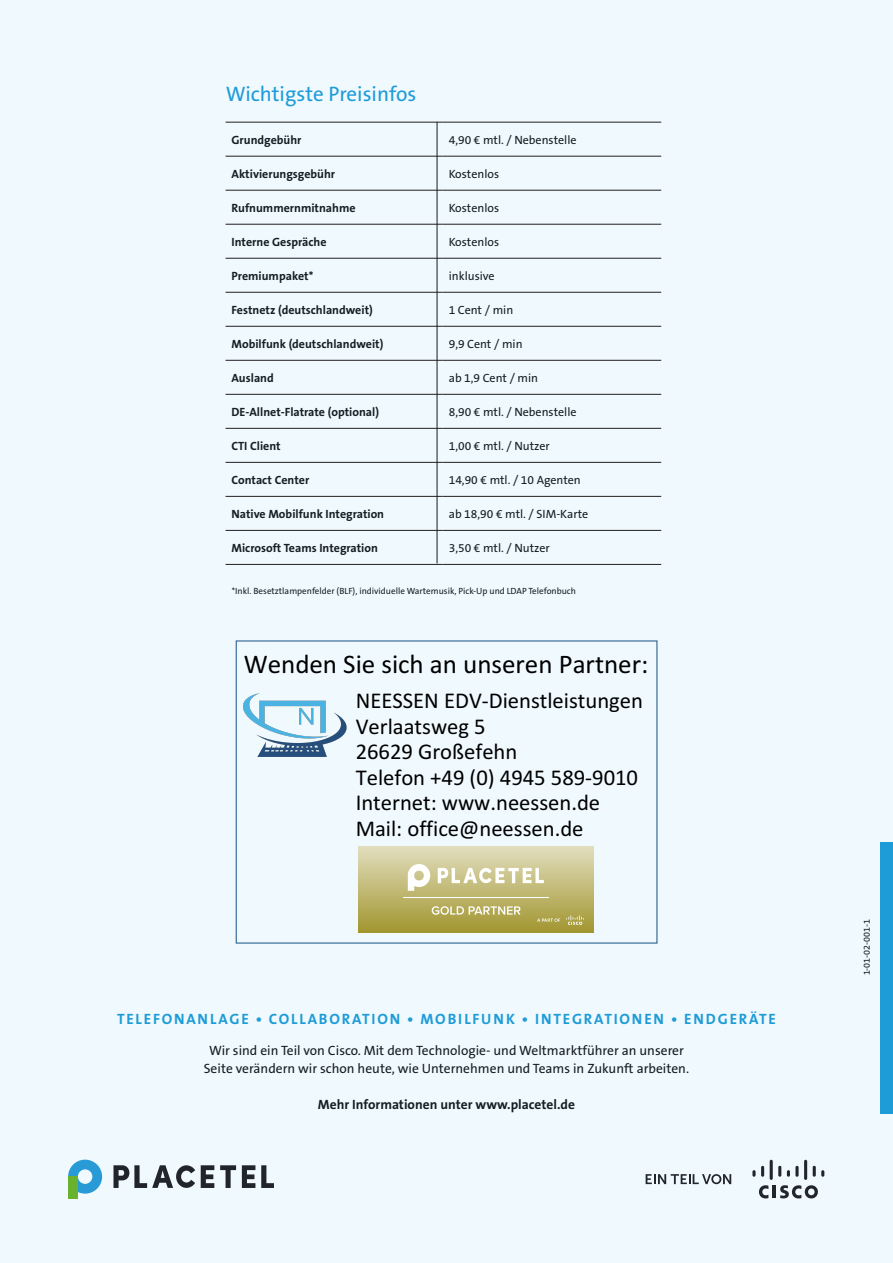
<style>
.page{position:relative;width:893px;height:1263px;background:#f0f9fd}
.page>*{position:absolute;margin:0;border:0;box-sizing:border-box;transform-origin:0 0}
.t1{font:27px "Calibri";color:#000}
.t2{font:22.65px/25.7px "Calibri";color:#000}
.t3{font:21px "The Sans B5 Plain";color:#1d9cd8}
.t4{font:700 15px "The Sans B7";letter-spacing:.12em;color:#1d9cd8}
.t5{font:13.5px/18px "The Sans B5 Plain";color:#151d25;text-align:center}
.t6{font:700 13.5px "The Sans B7";color:#151d25}
.t7{font:700 12px "The Sans B7";color:#151d25}
.t8{font:12px "The Sans B5 Plain";color:#151d25}
.t9{font:9px "The Sans B5 Plain";color:#151d25}
</style>
<div class="page">
<div style="left:880px;top:842px;width:13px;height:271px;background:#1d9cd8"></div>
<hr style="left:226px;top:122px;width:217px;height:1px;background:#231f20">
<hr style="left:443px;top:122px;width:218px;height:1px;background:#231f20">
<hr style="left:226px;top:156px;width:217px;height:1px;background:#231f20">
<hr style="left:443px;top:156px;width:218px;height:1px;background:#231f20">
<hr style="left:226px;top:190px;width:217px;height:1px;background:#231f20">
<hr style="left:443px;top:190px;width:218px;height:1px;background:#231f20">
<hr style="left:226px;top:224px;width:217px;height:1px;background:#231f20">
<hr style="left:443px;top:224px;width:218px;height:1px;background:#231f20">
<hr style="left:226px;top:258px;width:217px;height:1px;background:#231f20">
<hr style="left:443px;top:258px;width:218px;height:1px;background:#231f20">
<hr style="left:226px;top:292px;width:217px;height:1px;background:#231f20">
<hr style="left:443px;top:292px;width:218px;height:1px;background:#231f20">
<hr style="left:226px;top:326px;width:217px;height:1px;background:#231f20">
<hr style="left:443px;top:326px;width:218px;height:1px;background:#231f20">
<hr style="left:226px;top:360px;width:217px;height:1px;background:#231f20">
<hr style="left:443px;top:360px;width:218px;height:1px;background:#231f20">
<hr style="left:226px;top:394px;width:217px;height:1px;background:#231f20">
<hr style="left:443px;top:394px;width:218px;height:1px;background:#231f20">
<hr style="left:226px;top:428px;width:217px;height:1px;background:#231f20">
<hr style="left:443px;top:428px;width:218px;height:1px;background:#231f20">
<hr style="left:226px;top:462px;width:217px;height:1px;background:#231f20">
<hr style="left:443px;top:462px;width:218px;height:1px;background:#231f20">
<hr style="left:226px;top:496px;width:217px;height:1px;background:#231f20">
<hr style="left:443px;top:496px;width:218px;height:1px;background:#231f20">
<hr style="left:226px;top:530px;width:217px;height:1px;background:#231f20">
<hr style="left:443px;top:530px;width:218px;height:1px;background:#231f20">
<hr style="left:226px;top:564px;width:217px;height:1px;background:#231f20">
<hr style="left:443px;top:564px;width:218px;height:1px;background:#231f20">
<hr style="left:437px;top:122px;width:1px;height:441px;background:#151d25">
<svg style="left:68px;top:1159px;width:34px;height:34px"></svg>
<div style="left:68px;top:1176px;width:10px;height:23px;background:#69b22e"></div>
<svg style="left:113px;top:1165px;width:101px;height:23px"></svg>
<svg style="left:220px;top:1165px;width:16px;height:23px"></svg>
<svg style="left:242px;top:1165px;width:13px;height:23px"></svg>
<svg style="left:261px;top:1165px;width:13px;height:23px"></svg>
<svg style="left:752px;top:1159px;width:72px;height:40px"></svg>
<svg style="left:646px;top:1174px;width:85px;height:10px"></svg>
<div style="left:236px;top:640px;width:422px;height:304px;border:1px solid #40709c"></div>
<img style="left:359px;top:847px;width:234px;height:86px">
<img style="left:244px;top:693px;width:103px;height:63px">
<h3 class="t3" style="left:226px;top:82px;width:192px">Wichtigste Preisinfos</h3>
<p class="t7" style="left:232px;top:133px;width:72px">Grundgebühr</p>
<p class="t8" style="left:449px;top:133px;width:129px">4,90 € mtl. / Nebenstelle</p>
<p class="t7" style="left:232px;top:167px;width:105px">Aktivierungsgebühr</p>
<p class="t8" style="left:449px;top:167px;width:52px">Kostenlos</p>
<p class="t7" style="left:232px;top:201px;width:126px">Rufnummernmitnahme</p>
<p class="t8" style="left:449px;top:201px;width:52px">Kostenlos</p>
<p class="t7" style="left:232px;top:235px;width:97px">Interne Gespräche</p>
<p class="t8" style="left:449px;top:235px;width:52px">Kostenlos</p>
<p class="t7" style="left:232px;top:269px;width:83px">Premiumpaket*</p>
<p class="t8" style="left:449px;top:269px;width:47px">inklusive</p>
<p class="t7" style="left:232px;top:303px;width:143px">Festnetz (deutschlandweit)</p>
<p class="t8" style="left:449px;top:303px;width:66px">1 Cent / min</p>
<p class="t7" style="left:232px;top:337px;width:153px">Mobilfunk (deutschlandweit)</p>
<p class="t8" style="left:449px;top:337px;width:75px">9,9 Cent / min</p>
<p class="t7" style="left:232px;top:371px;width:44px">Ausland</p>
<p class="t8" style="left:449px;top:371px;width:91px">ab 1,9 Cent / min</p>
<p class="t7" style="left:232px;top:405px;width:149px">DE-Allnet-Flatrate (optional)</p>
<p class="t8" style="left:449px;top:405px;width:129px">8,90 € mtl. / Nebenstelle</p>
<p class="t7" style="left:232px;top:439px;width:51px">CTI Client</p>
<p class="t8" style="left:449px;top:439px;width:103px">1,00 € mtl. / Nutzer</p>
<p class="t7" style="left:232px;top:473px;width:79px">Contact Center</p>
<p class="t8" style="left:449px;top:473px;width:134px">14,90 € mtl. / 10 Agenten</p>
<p class="t7" style="left:232px;top:507px;width:154px">Native Mobilfunk Integration</p>
<p class="t8" style="left:449px;top:507px;width:141px">ab 18,90 € mtl. / SIM-Karte</p>
<p class="t7" style="left:232px;top:541px;width:148px">Microsoft Teams Integration</p>
<p class="t8" style="left:449px;top:541px;width:103px">3,50 € mtl. / Nutzer</p>
<p class="t9" style="left:232px;top:586px;width:346px">*Inkl. Besetztlampenfelder (BLF), individuelle Wartemusik, Pick-Up und LDAP Telefonbuch</p>
<h1 class="t1" style="left:244px;top:653px;width:406px">Wenden Sie sich an unseren Partner:</h1>
<h2 class="t2" style="left:356px;top:690px;width:289px">NEESSEN EDV-Dienstleistungen<br>Verlaatsweg 5<br>26629 Großefehn<br>Telefon +49 (0) 4945 589-9010<br>Internet: www.neessen.de<br>Mail: office@neessen.de</h2>
<p class="t4" style="left:117px;top:1011px;width:660px">TELEFONANLAGE • COLLABORATION • MOBILFUNK • INTEGRATIONEN • ENDGERÄTE</p>
<p class="t5" style="left:204px;top:1041px;width:487px">Wir sind ein Teil von Cisco. Mit dem Technologie- und Weltmarktführer an unserer<br>Seite verändern wir schon heute, wie Unternehmen und Teams in Zukunft arbeiten.</p>
<p class="t6" style="left:318px;top:1097px;width:259px">Mehr Informationen unter www.placetel.de</p>
<p class="t9" style="left:862px;top:975px;width:58px;rotate:-90deg">1-01-02-001-1</p>
</div>
